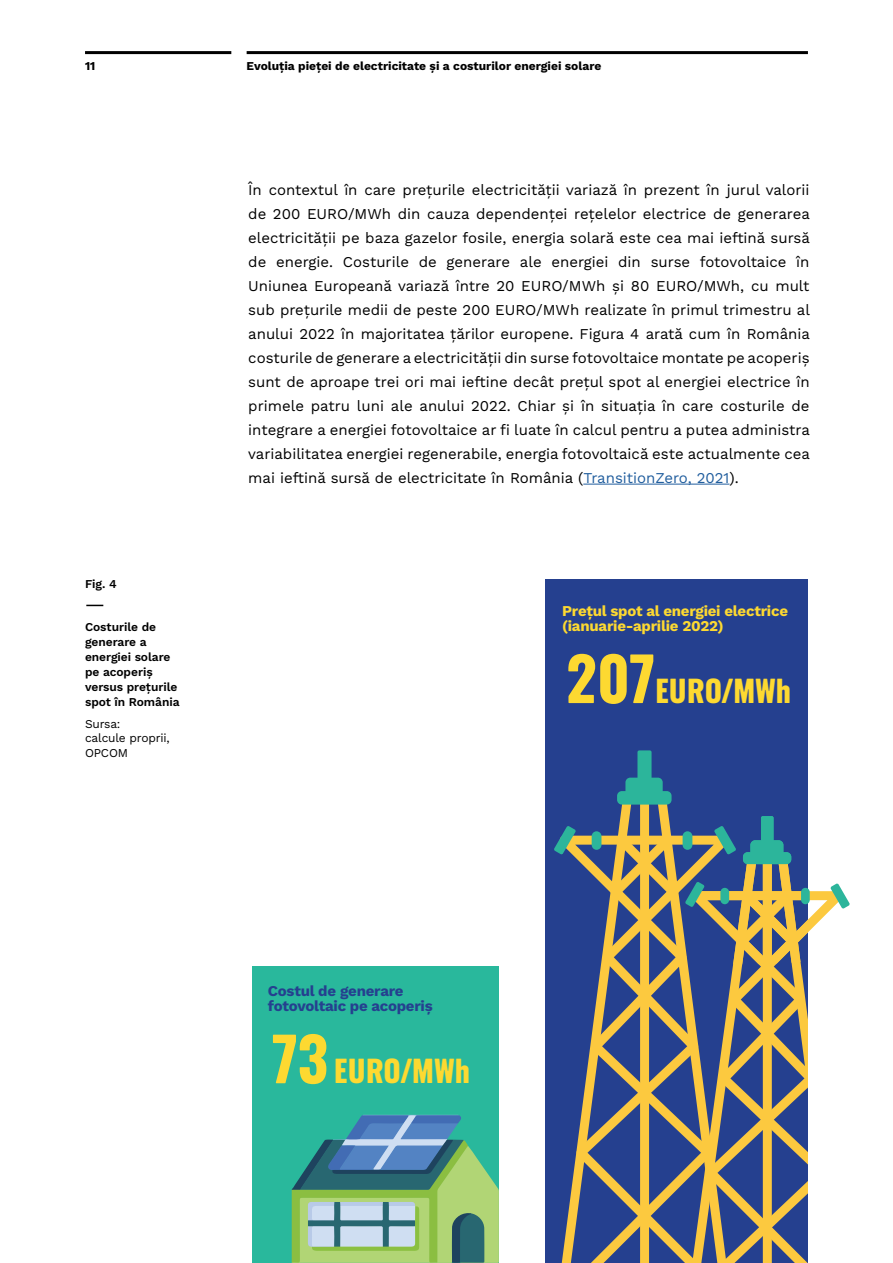
<style>
.page{position:relative;width:893px;height:1263px;background:#fff}
.page>*{position:absolute;margin:0;border:0;box-sizing:border-box;transform-origin:0 0}
.t1{font:30px "Zodiac Sans";color:#fdd931}
.t2{font:15px/24px "Work Sans";color:#000;text-align:justify}
.t3{font:700 15px/15px "Work Sans";letter-spacing:-.015em;color:#fdd931}
.t4{font:700 15px/15px "Work Sans";letter-spacing:-.015em;color:#25408f}
.t5{font:600 12px/15px "Work Sans";letter-spacing:-.005em;color:#000}
.t6{font:700 12px "Work Sans";color:#000}
.t7{font:12px/14.4px "Work Sans";letter-spacing:-.015em;color:#000}
.s1{color:#215e9e}
.s2{font-size:60px}
</style>
<div class="page">
<hr style="left:247px;top:51px;width:561px;height:3px;background:#000">
<hr style="left:85px;top:51px;width:146px;height:3px;background:#000">
<div style="left:545px;top:579px;width:263px;height:684px;background:#25408f"></div>
<div style="left:617px;top:791px;width:55px;height:13px;background:#2cb59b;border-radius:5px"></div>
<div style="left:625px;top:778px;width:38px;height:24px;background:#2cb59b;border-radius:5px"></div>
<div style="left:637px;top:750px;width:15px;height:40px;background:#2cb59b;border-radius:2px"></div>
<hr style="left:583px;top:484px;width:146px;height:1px;background:#215e9e">
<div style="left:253px;top:967px;width:246px;height:296px;background:#29b89c"></div>
<svg style="left:292px;top:1114px;width:207px;height:149px"></svg>
<svg style="left:86px;top:605px;width:17px;height:1px"></svg>
<svg style="left:554px;top:797px;width:296px;height:466px"></svg>
<p class="t6" style="left:85px;top:56px;width:12px">11</p>
<p class="t5" style="left:85px;top:576px;width:33px">Fig. 4</p>
<p class="t5" style="left:85px;top:619px;width:96px">Costurile de generare a energiei solare pe acoperiș versus prețurile spot în România</p>
<p class="t7" style="left:85px;top:716px;width:86px">Sursa:<br>calcule proprii,<br>OPCOM</p>
<p class="t6" style="left:247px;top:56px;width:356px">Evoluția pieței de electricitate și a costurilor energiei solare</p>
<p class="t2" style="left:248px;top:177px;width:563px">În contextul în care prețurile electricității variază în prezent în jurul valorii de 200 EURO/MWh din cauza dependenței rețelelor electrice de generarea electricității pe baza gazelor fosile, energia solară este cea mai ieftină sursă de energie. Costurile de generare ale energiei din surse fotovoltaice în Uniunea Europeană variază între 20 EURO/MWh și 80 EURO/MWh, cu mult sub prețurile medii de peste 200 EURO/MWh realizate în primul trimestru al anului 2022 în majoritatea țărilor europene. Figura 4 arată cum în România costurile de generare a electricității din surse fotovoltaice montate pe acoperiș sunt de aproape trei ori mai ieftine decât prețul spot al energiei electrice în primele patru luni ale anului 2022. Chiar și în situația în care costurile de integrare a energiei fotovoltaice ar fi luate în calcul pentru a putea administra variabilitatea energiei regenerabile, energia fotovoltaică este actualmente cea mai ieftină sursă de electricitate în România (<span class="s1">TransitionZero, 2021</span>).</p>
<p class="t3" style="left:562px;top:602px;width:227px">Prețul spot al energiei electrice (ianuarie-aprilie 2022)</p>
<h1 class="t1" style="left:566px;top:675px;width:227px"><span class="s2">207</span>EURO/MWh</h1>
<p class="t4" style="left:268px;top:983px;width:166px">Costul de generare fotovoltaic pe acoperiș</p>
<h1 class="t1" style="left:272px;top:1055px;width:200px"><span class="s2">73</span> EURO/MWh</h1>
</div>
